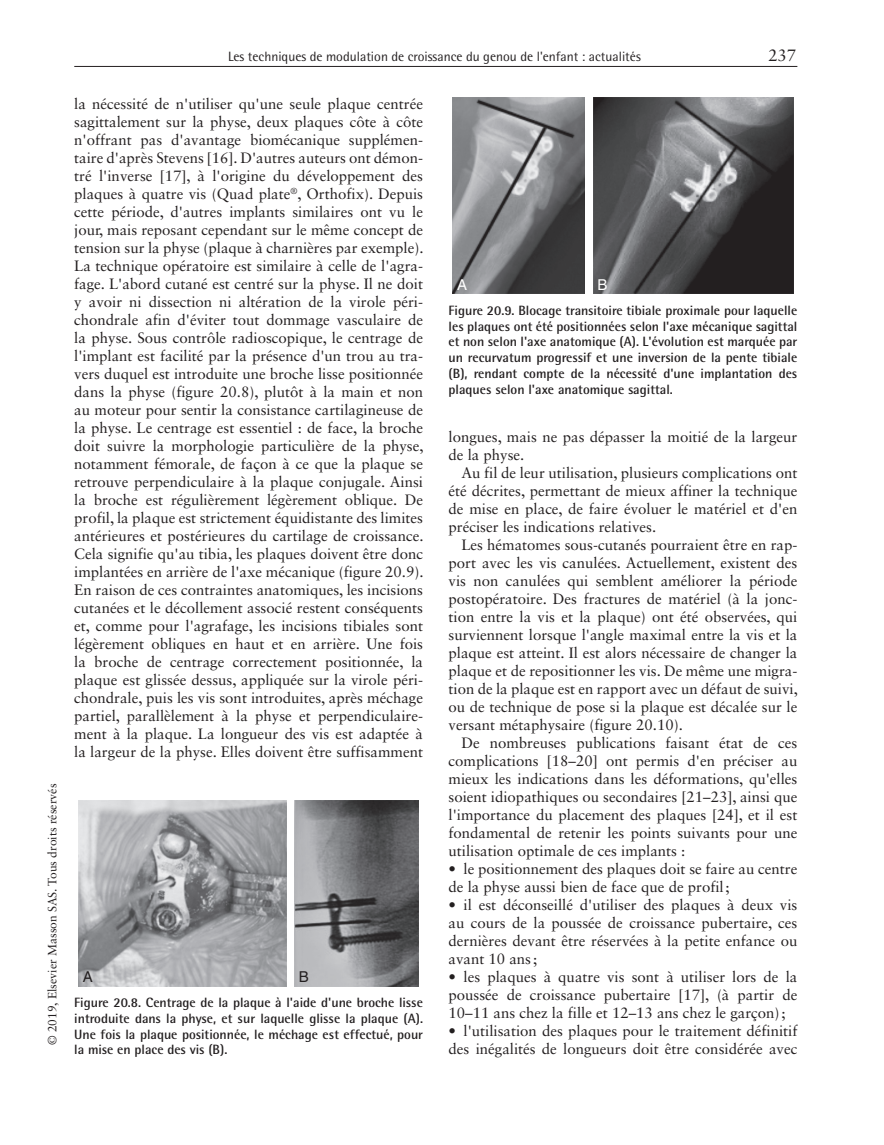
<style>
.page{position:relative;width:884px;height:1145px;background:#fff}
.page>*{position:absolute;margin:0;border:0;box-sizing:border-box;transform-origin:0 0}
.t1{font:16.5px "Sabon LT Std";color:#231f20}
.t2{font:15px/18px "Sabon LT Std";color:#231f20;text-align:justify}
.t3{font:15px "Helvetica";color:#231f20}
.t4{font:15px "Helvetica";color:#fff}
.t5{font:700 13.5px/15.8px "Rotis Semi Sans Std";color:#231f20;text-align:justify}
.t6{font:13.5px "Rotis Semi Sans Std";color:#231f20}
.t7{font:12px "Sabon LT Std";color:#231f20}
</style>
<div class="page">
<hr style="left:74px;top:66px;width:723px;height:1px;background:#231f20">
<img style="left:78px;top:800px;width:208px;height:186px">
<img style="left:295px;top:800px;width:124px;height:186px">
<img style="left:453px;top:98px;width:132px;height:196px">
<img style="left:593px;top:98px;width:200px;height:196px">
<p class="t7" style="left:45px;top:1045px;width:263px;rotate:-90deg">© 2019, Elsevier Masson SAS. Tous droits réservés</p>
<p class="t6" style="left:228px;top:48px;width:414px">Les techniques de modulation de croissance du genou de l'enfant : actualités</p>
<p class="t1" style="left:768px;top:45px;width:29px">237</p>
<p class="t2" style="left:74px;top:95px;width:351px">la nécessité de n'utiliser qu'une seule plaque centrée sagittalement sur la physe, deux plaques côte à côte n'offrant pas d'avantage biomécanique supplémen&shy;taire d'après Stevens [16]. D'autres auteurs ont démon&shy;tré l'inverse [17], à l'origine du développement des plaques à quatre vis (Quad plate<sup>®</sup>, Orthofix). Depuis cette période, d'autres implants similaires ont vu le jour, mais reposant cependant sur le même concept de tension sur la physe (plaque à charnières par exemple).<br>La technique opératoire est similaire à celle de l'agra&shy;fage. L'abord cutané est centré sur la physe. Il ne doit y avoir ni dissection ni altération de la virole péri&shy;chondrale afin d'éviter tout dommage vasculaire de la physe. Sous contrôle radioscopique, le centrage de l'implant est facilité par la présence d'un trou au tra&shy;vers duquel est introduite une broche lisse positionnée dans la physe (figure 20.8), plutôt à la main et non au moteur pour sentir la consistance cartilagineuse de la physe. Le centrage est essentiel : de face, la broche doit suivre la morphologie particulière de la physe, notamment fémorale, de façon à ce que la plaque se retrouve perpendiculaire à la plaque conjugale. Ainsi la broche est régulièrement légèrement oblique. De profil, la plaque est strictement équidistante des limites antérieures et postérieures du cartilage de croissance.<br>Cela signifie qu'au tibia, les plaques doivent être donc implantées en arrière de l'axe mécanique (figure 20.9).<br>En raison de ces contraintes anatomiques, les incisions cutanées et le décollement associé restent conséquents et, comme pour l'agrafage, les incisions tibiales sont légèrement obliques en haut et en arrière. Une fois la broche de centrage correctement positionnée, la plaque est glissée dessus, appliquée sur la virole péri&shy;chondrale, puis les vis sont introduites, après méchage partiel, parallèlement à la physe et perpendiculaire&shy;ment à la plaque. La longueur des vis est adaptée à la largeur de la physe. Elles doivent être suffisamment</p>
<p class="t3" style="left:83px;top:968px;width:12px">A</p>
<p class="t3" style="left:299px;top:968px;width:12px">B</p>
<p class="t5" style="left:74px;top:994px;width:350px">Figure 20.8. Centrage de la plaque à l'aide d'une broche lisse introduite dans la physe, et sur laquelle glisse la plaque (A).<br>Une fois la plaque positionnée, le méchage est effectué, pour la mise en place des vis (B).</p>
<p class="t4" style="left:457px;top:276px;width:12px">A</p>
<p class="t4" style="left:597px;top:276px;width:12px">B</p>
<p class="t5" style="left:448px;top:302px;width:350px">Figure 20.9. Blocage transitoire tibiale proximale pour laquelle les plaques ont été positionnées selon l'axe mécanique sagittal et non selon l'axe anatomique (A). L'évolution est marquée par un recurvatum progressif et une inversion de la pente tibiale (B), rendant compte de la nécessité d'une implantation des plaques selon l'axe anatomique sagittal.</p>
<p class="t2" style="left:448px;top:427px;width:350px">longues, mais ne pas dépasser la moitié de la largeur de la physe.</p>
<p class="t2" style="left:448px;top:463px;width:350px;text-indent:13px">Au fil de leur utilisation, plusieurs complications ont été décrites, permettant de mieux affiner la technique de mise en place, de faire évoluer le matériel et d'en préciser les indications relatives.</p>
<p class="t2" style="left:448px;top:535px;width:351px;text-indent:13px">Les hématomes sous-cutanés pourraient être en rap&shy;port avec les vis canulées. Actuellement, existent des vis non canulées qui semblent améliorer la période postopératoire. Des fractures de matériel (à la jonc&shy;tion entre la vis et la plaque) ont été observées, qui surviennent lorsque l'angle maximal entre la vis et la plaque est atteint. Il est alors nécessaire de changer la plaque et de repositionner les vis. De même une migra&shy;tion de la plaque est en rapport avec un défaut de suivi, ou de technique de pose si la plaque est décalée sur le versant métaphysaire (figure 20.10).</p>
<p class="t2" style="left:448px;top:733px;width:350px;text-indent:13px">De nombreuses publications faisant état de ces complications [18–20] ont permis d'en préciser au mieux les indications dans les déformations, qu'elles soient idiopathiques ou secondaires [21–23], ainsi que l'importance du placement des plaques [24], et il est fondamental de retenir les points suivants pour une utilisation optimale de ces implants :</p>
<p class="t2" style="left:448px;top:859px;width:350px">• le positionnement des plaques doit se faire au centre de la physe aussi bien de face que de profil;</p>
<p class="t2" style="left:448px;top:895px;width:350px">• il est déconseillé d'utiliser des plaques à deux vis au cours de la poussée de croissance pubertaire, ces dernières devant être réservées à la petite enfance ou avant 10 ans;</p>
<p class="t2" style="left:448px;top:967px;width:350px">• les plaques à quatre vis sont à utiliser lors de la poussée de croissance pubertaire [17], (à partir de 10–11 ans chez la fille et 12–13 ans chez le garçon);</p>
<p class="t2" style="left:448px;top:1021px;width:350px">• l'utilisation des plaques pour le traitement définitif des inégalités de longueurs doit être considérée avec</p>
</div>
